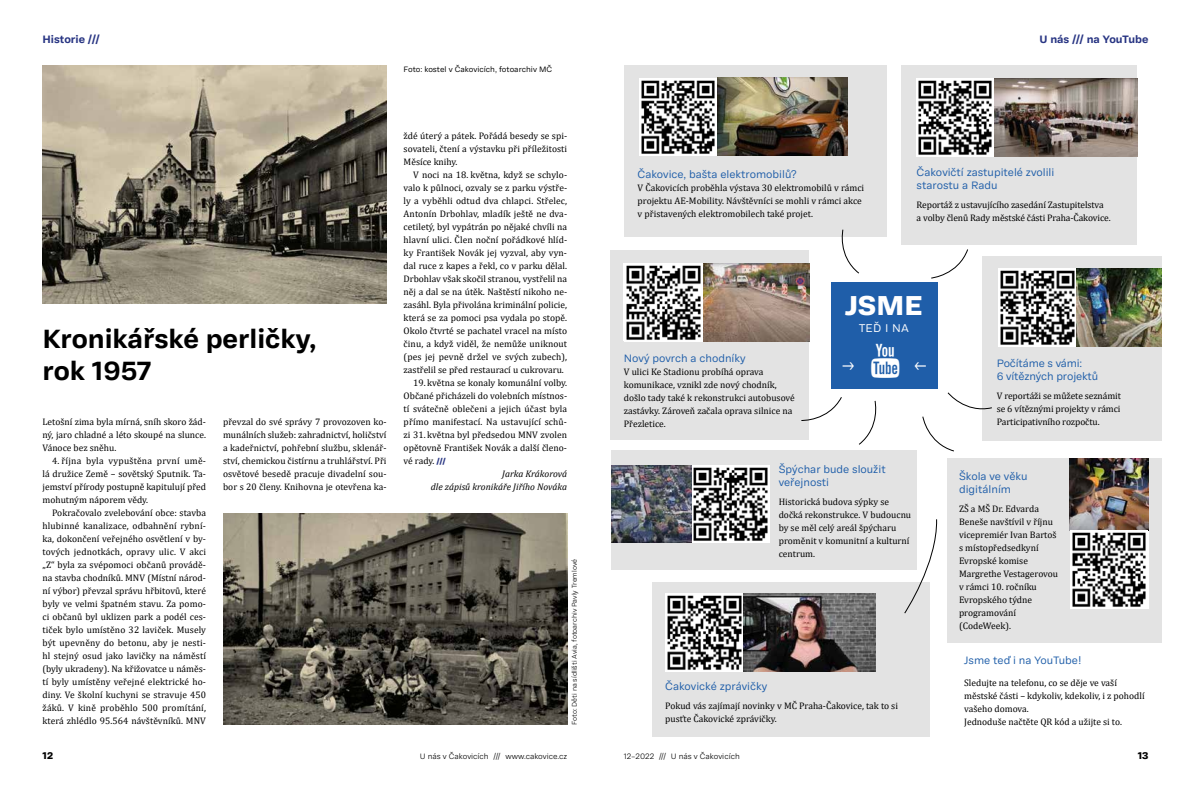
<style>
.page{position:relative;width:1191px;height:794px;background:#fff}
.page>*{position:absolute;margin:0;border:0;box-sizing:border-box;transform-origin:0 0}
.t1{font:28px "Adapter PE Text Eb";color:#fff}
.t2{font:700 27px/32px "Adapter PE Text";color:#000}
.t3{font:14.7px "Adapter PE Text";color:#fff}
.t4{font:11.5px "Adapter PE Text";color:#fff}
.t5{font:11px/13px "Adapter PE Text";color:#1f5ea9}
.t6{font:700 11px "Adapter PE Text";color:#283583}
.t7{font:10px "Adapter PE Text Eb";color:#000}
.t8{font:9.5px/13px "Cambria";color:#000;text-align:justify}
.t9{font:italic 9.5px "Cambria";color:#000}
.t10{font:300 8px "Adapter PE Text";color:#000}
.t11{font:8px "Adapter PE Text";color:#000}
.t12{font:300 7px "Adapter PE Text";color:#000}
.s1{font-family:"Adapter PE Text Eb";font-size:8px;color:#283583}
</style>
<div class="page">
<img style="left:43px;top:65px;width:343px;height:238px">
<img style="left:223px;top:514px;width:344px;height:210px">
<div style="left:624px;top:65px;width:262px;height:172px;background:#e3e3e3"></div>
<div style="left:610px;top:250px;width:199px;height:189px;background:#e3e3e3"></div>
<div style="left:982px;top:256px;width:179px;height:184px;background:#e3e3e3"></div>
<div style="left:652px;top:582px;width:278px;height:155px;background:#e3e3e3"></div>
<div style="left:901px;top:65px;width:236px;height:179px;background:#e3e3e3"></div>
<div style="left:947px;top:458px;width:214px;height:184px;background:#e3e3e3"></div>
<img style="left:639px;top:78px;width:78px;height:78px">
<img style="left:916px;top:78px;width:78px;height:78px">
<img style="left:625px;top:264px;width:78px;height:77px">
<img style="left:998px;top:269px;width:78px;height:78px">
<img style="left:1070px;top:458px;width:78px;height:73px">
<img style="left:665px;top:593px;width:79px;height:78px">
<img style="left:703px;top:264px;width:106px;height:77px">
<img style="left:1076px;top:269px;width:85px;height:78px">
<img style="left:994px;top:78px;width:143px;height:78px">
<img style="left:717px;top:78px;width:130px;height:78px">
<svg style="left:1070px;top:531px;width:78px;height:77px;background:#8b8b8b"></svg>
<img style="left:744px;top:593px;width:132px;height:78px">
<svg style="left:841px;top:229px;width:18px;height:45px"></svg>
<svg style="left:859px;top:400px;width:18px;height:45px"></svg>
<svg style="left:801px;top:397px;width:41px;height:24px"></svg>
<svg style="left:931px;top:249px;width:37px;height:29px"></svg>
<svg style="left:922px;top:392px;width:70px;height:59px"></svg>
<svg style="left:904px;top:519px;width:33px;height:94px"></svg>
<div style="left:831px;top:282px;width:106px;height:106px;background:#1f5ea9"></div>
<div style="left:611px;top:451px;width:305px;height:119px;background:#e3e3e3"></div>
<img style="left:691px;top:465px;width:78px;height:78px">
<img style="left:611px;top:465px;width:80px;height:78px">
<p class="t6" style="left:43px;top:30px;width:59px">Historie ///</p>
<p class="t11" style="left:403px;top:63px;width:150px">Foto: kostel v Čakovicích, fotoarchiv MČ</p>
<h2 class="t2" style="left:43px;top:320px;width:276px">Kronikářské perličky, rok 1957</h2>
<p class="t8" style="left:43px;top:415px;width:165px">Letošní zima byla mírná, sníh skoro žád&shy;ný, jaro chladné a léto skoupé na slunce.<br>Vánoce bez sněhu.</p>
<p class="t8" style="left:43px;top:454px;width:165px;text-indent:10px">4. října byla vypuštěna první umě&shy;lá družice Země – sovětský Sputnik. Ta&shy;jemství přírody postupně kapitulují před mohutným náporem vědy.</p>
<p class="t8" style="left:43px;top:506px;width:165px;text-indent:10px">Pokračovalo zvelebování obce: stavba hlubinné kanalizace, odbahnění rybní&shy;ka, dokončení veřejného osvětlení v by&shy;tových jednotkách, opravy ulic. V akci „Z“ byla za svépomoci občanů provádě&shy;na stavba chodníků. MNV (Místní národ&shy;ní výbor) převzal správu hřbitovů, které byly ve velmi špatném stavu. Za pomo&shy;ci občanů byl uklizen park a podél ces&shy;tiček bylo umístěno 32 laviček. Musely být upevněny do betonu, aby je nesti&shy;hl stejný osud jako lavičky na náměstí (byly ukradeny). Na křižovatce u náměs&shy;tí byly umístěny veřejné elektrické ho&shy;diny. Ve školní kuchyni se stravuje 450 žáků. V kině proběhlo 500 promítání, která zhlédlo 95.564 návštěvníků. MNV</p>
<p class="t8" style="left:223px;top:415px;width:165px">převzal do své správy 7 provozoven ko&shy;munálních služeb: zahradnictví, holičství a kadeřnictví, pohřební službu, sklenář&shy;ství, chemickou čistírnu a truhlářství. Při osvětové besedě pracuje divadelní sou&shy;bor s 20 členy. Knihovna je otevřena ka-</p>
<p class="t8" style="left:403px;top:129px;width:165px">ždé úterý a pátek. Pořádá besedy se spi&shy;sovateli, čtení a výstavku při příležitosti Měsíce knihy.</p>
<p class="t8" style="left:403px;top:168px;width:165px;text-indent:10px">V noci na 18. května, když se schylo&shy;valo k půlnoci, ozvaly se z parku výstře&shy;ly a vyběhli odtud dva chlapci. Střelec, Antonín Drbohlav, mladík ještě ne dva&shy;cetiletý, byl vypátrán po nějaké chvíli na hlavní ulici. Člen noční pořádkové hlíd&shy;ky František Novák jej vyzval, aby vyn&shy;dal ruce z kapes a řekl, co v parku dělal.<br>Drbohlav však skočil stranou, vystřelil na něj a dal se na útěk. Naštěstí nikoho ne&shy;zasáhl. Byla přivolána kriminální policie, která se za pomoci psa vydala po stopě.<br>Okolo čtvrté se pachatel vracel na místo činu, a když viděl, že nemůže uniknout (pes jej pevně držel ve svých zubech), zastřelil se před restaurací u cukrovaru.</p>
<p class="t8" style="left:413px;top:376px;width:155px">19. května se konaly komunální volby.</p>
<p class="t8" style="left:403px;top:389px;width:165px">Občané přicházeli do volebních místnos-</p>
<p class="t8" style="left:403px;top:402px;width:165px">tí svátečně oblečeni a jejich účast byla</p>
<p class="t8" style="left:403px;top:415px;width:165px">přímo manifestací. Na ustavující schů-</p>
<p class="t8" style="left:403px;top:428px;width:165px">zi 31. května byl předsedou MNV zvolen</p>
<p class="t8" style="left:403px;top:441px;width:165px">opětovně František Novák a další členo-</p>
<p class="t8" style="left:403px;top:454px;width:44px">vé rady. <span class="s1">///</span></p>
<p class="t9" style="left:502px;top:467px;width:66px">Jarka Krákorová</p>
<p class="t9" style="left:431px;top:480px;width:138px">dle zápisů kronikáře Jiřího Nováka</p>
<p class="t12" style="left:569px;top:724px;width:167px;rotate:-90deg">Foto: Děti na sídlišti Avia, fotoarchiv Pavly Tremlové</p>
<p class="t5" style="left:637px;top:166px;width:161px">Čakovice, bašta elektromobilů?</p>
<p class="t8" style="left:637px;top:181px;width:228px;text-align:left">V Čakovicích proběhla výstava 30 elektromobilů v rámci projektu AE-Mobility. Návštěvníci se mohli v rámci akce v přistavených elektromobilech také projet.</p>
<p class="t6" style="left:1039px;top:30px;width:110px">U nás /// na YouTube</p>
<p class="t5" style="left:916px;top:165px;width:139px">Čakovičtí zastupitelé zvolili starostu a Radu</p>
<p class="t8" style="left:916px;top:198px;width:195px">Reportáž z ustavujícího zasedání Zastupitelstva a volby členů Rady městské části Praha-Čakovice.</p>
<p class="t5" style="left:624px;top:351px;width:123px">Nový povrch a chodníky</p>
<p class="t8" style="left:624px;top:365px;width:172px;text-align:left">V ulici Ke Stadionu probíhá oprava komunikace, vznikl zde nový chodník, došlo tady také k rekonstrukci autobusové zastávky. Zároveň začala oprava silnice na Přezletice.</p>
<h1 class="t1" style="left:845px;top:283px;width:79px">JSME</h1>
<p class="t4" style="left:859px;top:319px;width:51px">TEĎ I NA</p>
<h3 class="t3" style="left:841px;top:355px;width:15px">→</h3>
<h3 class="t3" style="left:913px;top:355px;width:15px">←</h3>
<p class="t5" style="left:778px;top:462px;width:108px">Špýchar bude sloužit veřejnosti</p>
<p class="t8" style="left:778px;top:495px;width:134px;text-align:left">Historická budova sýpky se dočká rekonstrukce. V budoucnu by se měl celý areál špýcharu proměnit v komunitní a kulturní centrum.</p>
<p class="t5" style="left:665px;top:679px;width:103px">Čakovické zprávičky</p>
<p class="t8" style="left:665px;top:699px;width:234px">Pokud vás zajímají novinky v MČ Praha-Čakovice, tak to si pusťte Čakovické zprávičky.</p>
<p class="t5" style="left:996px;top:356px;width:103px">Počítáme s vámi:<br>6 vítězných projektů</p>
<p class="t8" style="left:996px;top:389px;width:126px">V reportáži se můžete seznámit se 6 vítěznými projekty v rámci Participativního rozpočtu.</p>
<p class="t5" style="left:959px;top:469px;width:70px">Škola ve věku digitálním</p>
<p class="t8" style="left:959px;top:502px;width:101px;text-align:left">ZŠ a MŠ Dr. Edvarda<br>Beneše navštívil v říjnu vicepremiér Ivan Bartoš s místopředsedkyní<br>Evropské komise<br>Margrethe Vestagerovou v rámci 10. ročníku<br>Evropského týdne programování (CodeWeek).</p>
<p class="t5" style="left:964px;top:653px;width:119px">Jsme teď i na YouTube!</p>
<p class="t8" style="left:964px;top:675px;width:182px;text-align:left">Sledujte na telefonu, co se děje ve vaší městské části – kdykoliv, kdekoliv, i z pohodlí vašeho domova.<br>Jednoduše načtěte QR kód a užijte si to.</p>
<p class="t7" style="left:43px;top:747px;width:12px">12</p>
<p class="t10" style="left:420px;top:750px;width:149px">U nás v Čakovicích /// www.cakovice.cz</p>
<p class="t10" style="left:624px;top:750px;width:117px">12–2022 /// U nás v Čakovicích</p>
<p class="t7" style="left:1137px;top:747px;width:12px">13</p>
</div>
